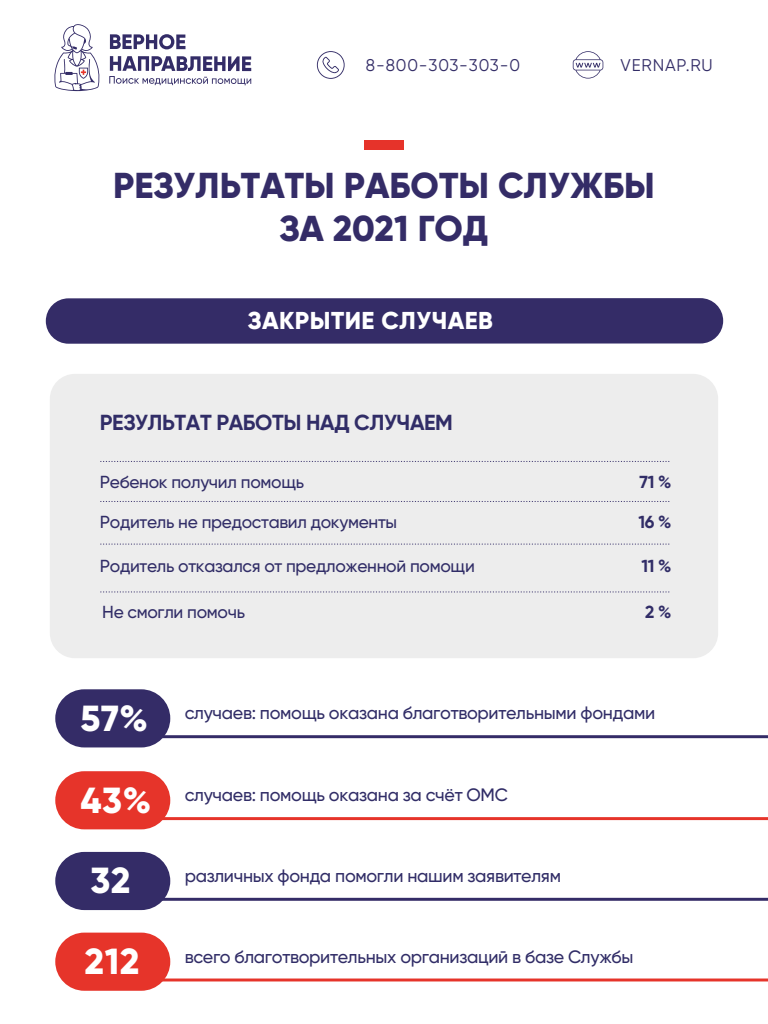
<style>
.page{position:relative;width:768px;height:1024px;background:#fff}
.page>*{position:absolute;margin:0;border:0;box-sizing:border-box;transform-origin:0 0}
.t1{font:800 36.2px "Gilroy";color:#fff}
.t2{font:800 36px/43.2px "Gilroy";color:#342c67;text-align:center}
.t3{font:800 24.4px "Gilroy";letter-spacing:.02em;color:#fff}
.t4{font:700 21.7px "Gilroy";letter-spacing:-.02em;color:#312d67}
.t5{font:500 17.9px "Gilroy";letter-spacing:-.02em;color:#312d67}
.t6{font:500 17.4px "Gilroy";letter-spacing:-.02em;color:#312d67}
.t7{font:700 17.4px "Gilroy";color:#312d67}
.t8{font:16.9px "Gilroy";letter-spacing:.05em;color:#332d67}
.s1{font-weight:800;font-size:36.2px;color:#fff}
</style>
<div class="page">
<div style="left:46px;top:298px;width:677px;height:46px;background:#342c67;border-radius:23px"></div>
<div style="left:50px;top:374px;width:668px;height:284px;background:#ededed;border-radius:25px"></div>
<svg style="left:101px;top:461px;width:569px;height:1px"></svg>
<svg style="left:101px;top:501px;width:569px;height:1px"></svg>
<svg style="left:101px;top:544px;width:569px;height:1px"></svg>
<svg style="left:101px;top:592px;width:569px;height:1px"></svg>
<div style="left:55px;top:689px;width:115px;height:58px;background:#342c67;border-radius:29px"></div>
<svg style="left:162px;top:735px;width:606px;height:3px;background:#413a71"></svg>
<div style="left:55px;top:771px;width:115px;height:58px;background:#e6342a;border-radius:29px"></div>
<svg style="left:162px;top:817px;width:606px;height:3px;background:#e63b32"></svg>
<div style="left:55px;top:852px;width:115px;height:58px;background:#342c67;border-radius:29px"></div>
<svg style="left:162px;top:898px;width:606px;height:3px;background:#413a71"></svg>
<div style="left:55px;top:933px;width:115px;height:58px;background:#e6342a;border-radius:29px"></div>
<svg style="left:163px;top:979px;width:605px;height:2px"></svg>
<svg style="left:54px;top:24px;width:46px;height:67px"></svg>
<svg style="left:110px;top:34px;width:76px;height:15px"></svg>
<svg style="left:109px;top:56px;width:142px;height:29px"></svg>
<svg style="left:573px;top:51px;width:30px;height:28px"></svg>
<svg style="left:317px;top:51px;width:28px;height:28px"></svg>
<div style="left:364px;top:140px;width:40px;height:9px;background:#e6332a"></div>
<p class="t8" style="left:366px;top:54px;width:156px">8-800-303-303-0</p>
<p class="t8" style="left:621px;top:54px;width:94px">VERNAP.RU</p>
<h2 class="t2" style="left:113px;top:164px;width:543px">РЕЗУЛЬТАТЫ РАБОТЫ СЛУЖБЫ<br>ЗА 2021 ГОД</h2>
<h3 class="t3" style="left:248px;top:305px;width:246px">ЗАКРЫТИЕ СЛУЧАЕВ</h3>
<p class="t4" style="left:100px;top:409px;width:355px">РЕЗУЛЬТАТ РАБОТЫ НАД СЛУЧАЕМ</p>
<p class="t6" style="left:100px;top:471px;width:206px">Ребенок получил помощь</p>
<p class="t6" style="left:100px;top:512px;width:299px">Родитель не предоставил документы</p>
<p class="t6" style="left:100px;top:555px;width:376px">Родитель отказался от предложенной помощи</p>
<p class="t6" style="left:102px;top:601px;width:144px">Не смогли помочь</p>
<p class="t7" style="left:640px;top:471px;width:34px">71 %</p>
<p class="t7" style="left:638px;top:511px;width:35px">16 %</p>
<p class="t7" style="left:641px;top:555px;width:32px">11 %</p>
<p class="t7" style="left:645px;top:601px;width:28px">2 %</p>
<p class="t5" style="left:80px;top:702px;width:576px"><span class="s1">57%</span> случаев: помощь оказана благотворительными фондами</p>
<p class="t5" style="left:80px;top:784px;width:429px"><span class="s1">43%</span> случаев: помощь оказана за счёт ОМС</p>
<h1 class="t1" style="left:91px;top:858px;width:41px">32</h1>
<p class="t5" style="left:185px;top:865px;width:378px">различных фонда помогли нашим заявителям</p>
<p class="t5" style="left:85px;top:945px;width:550px"><span class="s1">212</span> всего благотворительных организаций в базе Службы</p>
</div>
